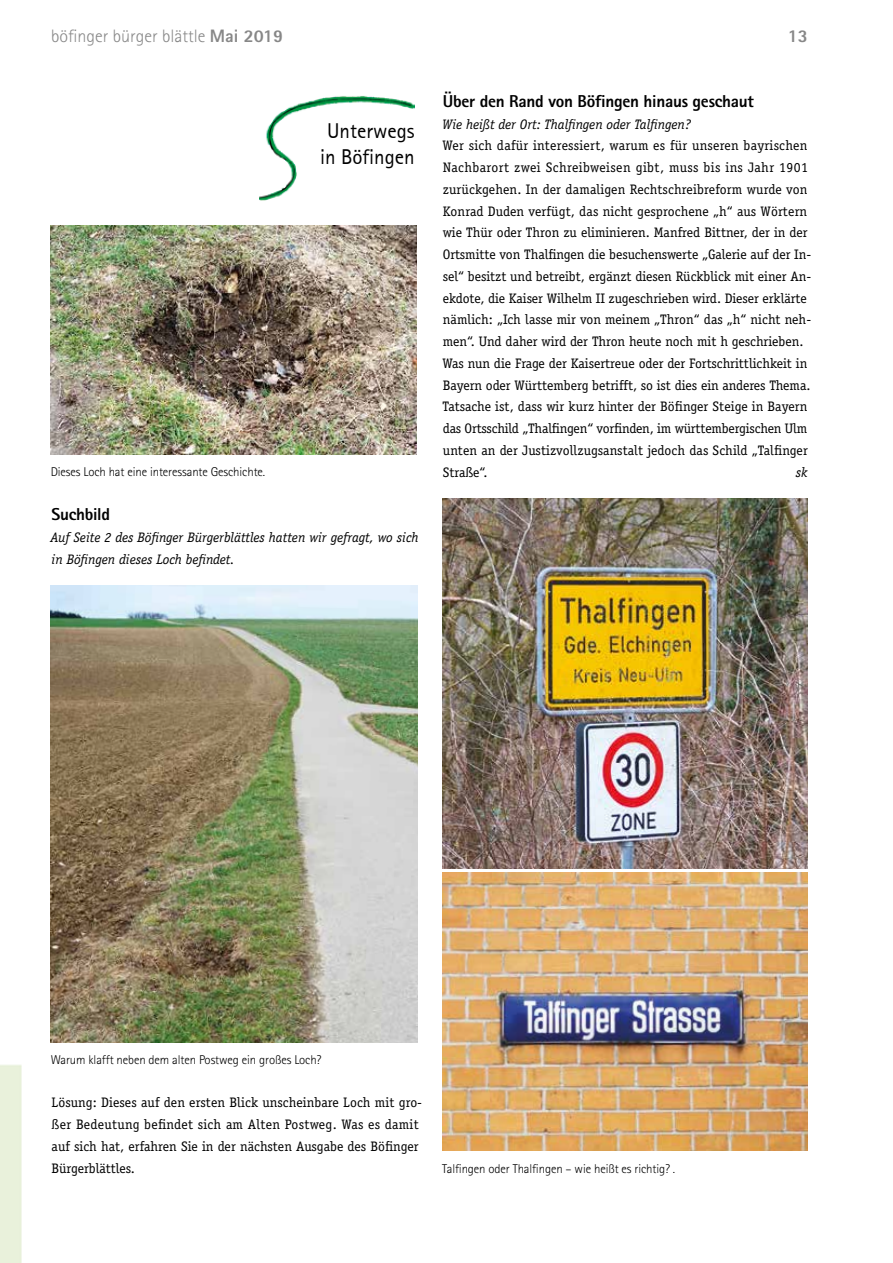
<style>
.page{position:relative;width:893px;height:1263px;background:#fff}
.page>*{position:absolute;margin:0;border:0;box-sizing:border-box;transform-origin:0 0}
.t1{font:21px/25.2px "Libre Sans Serif S Si";color:#000;text-align:center}
.t2{font:300 18px "Rotis Sans Serif";color:#878787}
.t3{font:800 18px "Rotis Sans Serif";color:#878787}
.t4{font:800 17.25px "Rotis Sans Serif";letter-spacing:-.015em;color:#000}
.t5{font:13.8px/21.8px "Officina Serif LT";letter-spacing:-.005em;color:#000}
.t6{font:italic 13.8px/21.8px "Officina Serif LT";letter-spacing:-.005em;color:#000}
.t7{font:300 12.75px "Rotis Sans Serif";letter-spacing:-.01em;color:#000}
.s1{font-weight:800}
</style>
<div class="page">
<img style="left:51px;top:226px;width:365px;height:229px">
<img style="left:442px;top:498px;width:366px;height:370px">
<img style="left:442px;top:872px;width:366px;height:279px">
<img style="left:51px;top:585px;width:366px;height:457px">
<img style="left:260px;top:96px;width:155px;height:105px">
<div style="left:0;top:1065px;width:22px;height:198px;background:#e9f1db"></div>
<h2 class="t2" style="left:51px;top:25px;width:234px">böfinger bürger blättle <span class="s1">Mai 2019</span></h2>
<h2 class="t3" style="left:788px;top:24px;width:22px">13</h2>
<h1 class="t1" style="left:320px;top:118px;width:96px">Unterwegs in Böfingen</h1>
<p class="t4" style="left:443px;top:90px;width:312px">Über den Rand von Böfingen hinaus geschaut</p>
<p class="t6" style="left:442px;top:113px;width:250px">Wie heißt der Ort: Thalfingen oder Talfingen?</p>
<p class="t5" style="left:443px;top:135px;width:370px">Wer sich dafür interessiert, warum es für unseren bayrischen Nachbarort zwei Schreibweisen gibt, muss bis ins Jahr 1901 zurückgehen. In der damaligen Rechtschreibreform wurde von Konrad Duden verfügt, das nicht gesprochene „h“ aus Wörtern wie Thür oder Thron zu eliminieren. Manfred Bittner, der in der Ortsmitte von Thalfingen die besuchenswerte „Galerie auf der In&shy;sel“ besitzt und betreibt, ergänzt diesen Rückblick mit einer An&shy;ekdote, die Kaiser Wilhelm II zugeschrieben wird. Dieser erklärte nämlich: „Ich lasse mir von meinem „Thron“ das „h“ nicht neh&shy;men“. Und daher wird der Thron heute noch mit h geschrieben.<br>Was nun die Frage der Kaisertreue oder der Fortschrittlichkeit in Bayern oder Württemberg betrifft, so ist dies ein anderes Thema.<br>Tatsache ist, dass wir kurz hinter der Böfinger Steige in Bayern das Ortsschild „Thalfingen“ vorfinden, im württembergischen Ulm unten an der Justizvollzugsanstalt jedoch das Schild „Talfinger</p>
<p class="t7" style="left:51px;top:465px;width:216px">Dieses Loch hat eine interessante Geschichte.</p>
<p class="t5" style="left:443px;top:461px;width:46px">Straße“.</p>
<p class="t6" style="left:796px;top:461px;width:13px">sk</p>
<p class="t4" style="left:51px;top:503px;width:60px">Suchbild</p>
<p class="t6" style="left:50px;top:526px;width:370px">Auf Seite 2 des Böfinger Bürgerblättles hatten wir gefragt, wo sich in Böfingen dieses Loch befindet.</p>
<p class="t7" style="left:51px;top:1052px;width:272px">Warum klafft neben dem alten Postweg ein großes Loch?</p>
<p class="t5" style="left:52px;top:1092px;width:372px">Lösung: Dieses auf den ersten Blick unscheinbare Loch mit gro&shy;ßer Bedeutung befindet sich am Alten Postweg. Was es damit auf sich hat, erfahren Sie in der nächsten Ausgabe des Böfinger Bürgerblättles.</p>
<p class="t7" style="left:442px;top:1161px;width:235px">Talfingen oder Thalfingen – wie heißt es richtig? .</p>
</div>
